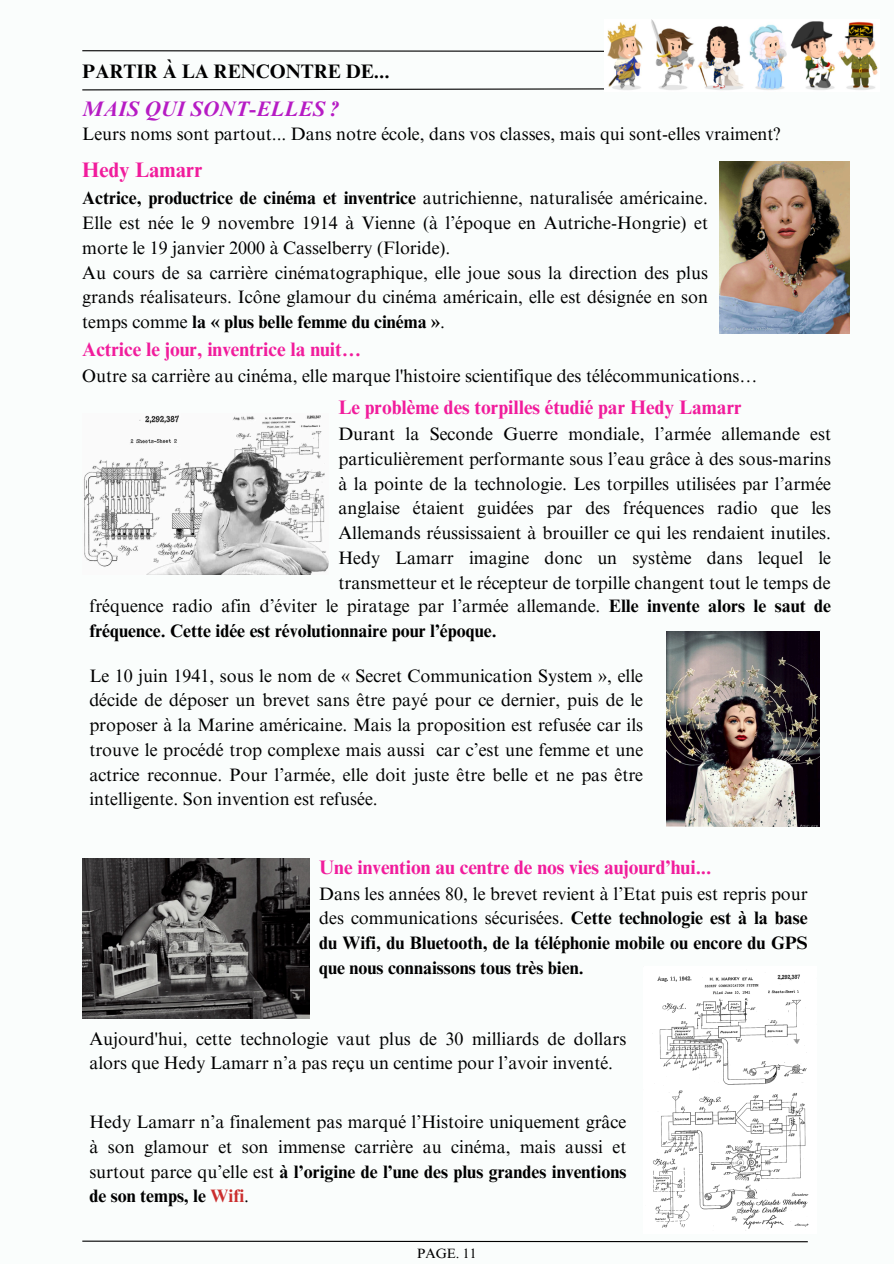
<style>
.page{position:relative;width:894px;height:1264px;background:#fff}
.page>*{position:absolute;margin:0;border:0;box-sizing:border-box;transform-origin:0 0}
.t1{font:italic 700 21px "Times NRMT Pro";color:#b61bc4}
.t2{font:700 21px "Times NRMT Pro";color:#f11c9c}
.t3{font:700 19.5px "Times NRMT Pro";color:#f11c9c}
.t4{font:700 19.5px "Times NRMT Pro";color:#000}
.t5{font:18px/24.8px "Times NRMT Pro";color:#000;text-align:justify}
.t6{font:700 18px/24.8px "Times NRMT Pro";color:#000}
.t7{font:13.5px "Times NRMT Pro";color:#000}
.s1{font-weight:700}
.s2{font-weight:400}
.s3{font-weight:700;color:#cb2e2e}
</style>
<div class="page">
<div style="left:0;top:0;width:893px;height:1263px;background:#fafdfc"></div>
<svg style="left:82px;top:1240px;width:726px;height:2px"></svg>
<svg style="left:82px;top:50px;width:522px;height:2px"></svg>
<svg style="left:82px;top:88px;width:522px;height:3px"></svg>
<img style="left:607px;top:20px;width:271px;height:70px">
<img style="left:84px;top:415px;width:245px;height:159px">
<img style="left:719px;top:161px;width:130px;height:172px">
<img style="left:666px;top:632px;width:153px;height:194px">
<img style="left:82px;top:858px;width:228px;height:160px">
<img style="left:653px;top:974px;width:156px;height:257px">
<p class="t4" style="left:82px;top:64px;width:309px">PARTIR À LA RENCONTRE DE...</p>
<p class="t1" style="left:82px;top:101px;width:257px">MAIS QUI SONT-ELLES ?</p>
<h1 class="t5" style="left:82px;top:123px;width:699px">Leurs noms sont partout... Dans notre école, dans vos classes, mais qui sont-elles vraiment?</h1>
<p class="t2" style="left:82px;top:162px;width:122px">Hedy Lamarr</p>
<p class="t5" style="left:82px;top:188px;width:627px;text-align:left"><span class="s1">Actrice, productrice de cinéma et inventrice</span> autrichienne, naturalisée américaine.<br>Elle est née le 9 novembre 1914 à Vienne (à l’époque en Autriche-Hongrie) et morte le 19 janvier 2000 à Casselberry (Floride).<br>Au cours de sa carrière cinématographique, elle joue sous la direction des plus grands réalisateurs. Icône glamour du cinéma américain, elle est désignée en son temps comme <span class="s1">la « plus belle femme du cinéma »</span>.</p>
<h2 class="t3" style="left:82px;top:342px;width:280px">Actrice le jour, inventrice la nuit…</h2>
<h2 class="t5" style="left:82px;top:366px;width:676px">Outre sa carrière au cinéma, elle marque l'histoire scientifique des télécommunications…</h2>
<h2 class="t3" style="left:338px;top:400px;width:404px">Le problème des torpilles étudié par Hedy Lamarr</h2>
<h2 class="t5" style="left:338px;top:424px;width:494px">Durant la Seconde Guerre mondiale, l’armée allemande est particulièrement performante sous l’eau grâce à des sous-marins à la pointe de la technologie. Les torpilles utilisées par l’armée anglaise étaient guidées par des fréquences radio que les Allemands réussissaient à brouiller ce qui les rendaient inutiles.<br>Hedy Lamarr imagine donc un système dans lequel le transmetteur et le récepteur de torpille changent tout le temps de</h2>
<p class="t6" style="left:89px;top:596px;width:743px"><span class="s2">fréquence radio afin d’éviter le piratage par l’armée allemande.</span> Elle invente alors le saut de fréquence. Cette idée est révolutionnaire pour l’époque.</p>
<h2 class="t5" style="left:89px;top:665px;width:555px">Le 10 juin 1941, sous le nom de « Secret Communication System », elle décide de déposer un brevet sans être payé pour ce dernier, puis de le proposer à la Marine américaine. Mais la proposition est refusée car ils trouve le procédé trop complexe mais aussi car c’est une femme et une actrice reconnue. Pour l’armée, elle doit juste être belle et ne pas être intelligente. Son invention est refusée.</h2>
<p class="t3" style="left:319px;top:859px;width:393px">Une invention au centre de nos vies aujourd’hui...</p>
<p class="t6" style="left:319px;top:883px;width:490px;text-align:justify"><span class="s2">Dans les années 80, le brevet revient à l’Etat puis est repris pour des communications sécurisées.</span> Cette technologie est à la base du Wifi, du Bluetooth, de la téléphonie mobile ou encore du GPS que nous connaissons tous très bien.</p>
<h2 class="t5" style="left:89px;top:1028px;width:538px">Aujourd'hui, cette technologie vaut plus de 30 milliards de dollars alors que Hedy Lamarr n’a pas reçu un centime pour l’avoir inventé.</h2>
<h2 class="t5" style="left:89px;top:1111px;width:538px">Hedy Lamarr n’a finalement pas marqué l’Histoire uniquement grâce à son glamour et son immense carrière au cinéma, mais aussi et surtout parce qu’elle est <span class="s1">à l’origine de l’une des plus grandes inventions de son temps, le</span> <span class="s3">Wifi</span>.</h2>
<h1 class="t7" style="left:417px;top:1248px;width:61px">PAGE. 11</h1>
</div>
